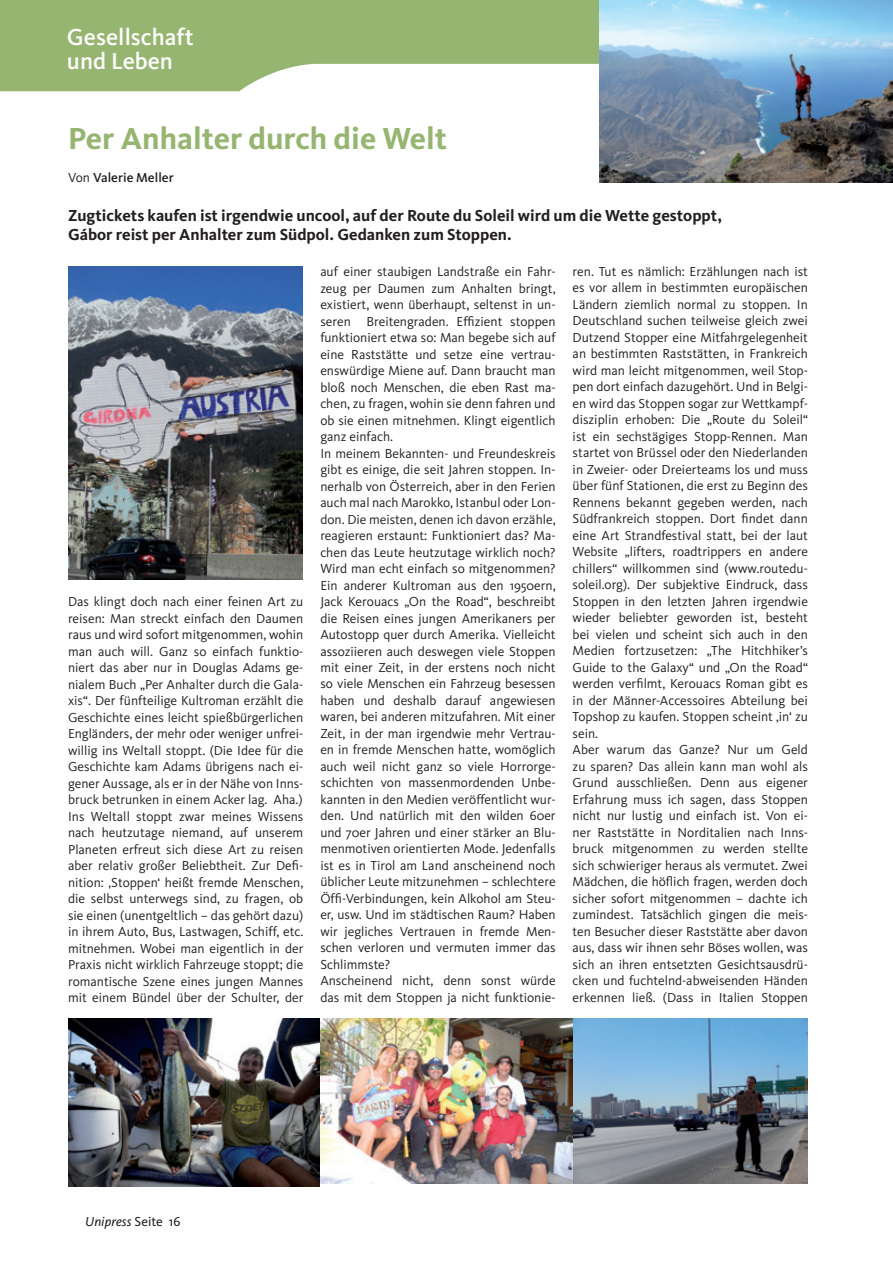
<style>
.page{position:relative;width:893px;height:1263px;background:#fff}
.page>*{position:absolute;margin:0;border:0;box-sizing:border-box;transform-origin:0 0}
.t1{font:700 31.5px "Kievit";color:#96b571}
.t2{font:500 24px/24px "Kievit";color:#fff}
.t3{font:700 16.5px/19.5px "Kievit";color:#231f20}
.t4{font:13.5px/16.5px "Kievit";color:#231f20}
.t5{font:500 13.5px "Kievit";color:#231f20}
.t6{font:italic 13.5px "Kievit";color:#231f20}
.s1{font-weight:400}
.s2{font-style:normal}
</style>
<div class="page">
<svg style="left:0;top:0;width:600px;height:91px;fill:#96b571"></svg>
<img style="left:68px;top:267px;width:235px;height:313px">
<img style="left:320px;top:1019px;width:488px;height:165px">
<img style="left:600px;top:0;width:293px;height:182px">
<img style="left:68px;top:1019px;width:252px;height:167px">
<h2 class="t2" style="left:67px;top:25px;width:128px">Gesellschaft und Leben</h2>
<h1 class="t1" style="left:68px;top:119px;width:381px">Per Anhalter durch die Welt</h1>
<p class="t5" style="left:68px;top:169px;width:107px"><span class="s1">Von</span> Valerie Meller</p>
<p class="t3" style="left:68px;top:205px;width:655px">Zugtickets kaufen ist irgendwie uncool, auf der Route du Soleil wird um die Wette gestoppt,<br>Gábor reist per Anhalter zum Südpol. Gedanken zum Stoppen.</p>
<p class="t4" style="left:68px;top:593px;width:237px;text-align:justify">Das klingt doch nach einer feinen Art zu reisen: Man streckt einfach den Daumen raus und wird sofort mitgenommen, wohin man auch will. Ganz so einfach funktio&shy;niert das aber nur in Douglas Adams ge&shy;nialem Buch „Per Anhalter durch die Gala&shy;xis“. Der fünfteilige Kultroman erzählt die Geschichte eines leicht spießbürgerlichen Engländers, der mehr oder weniger unfrei&shy;willig ins Weltall stoppt. (Die Idee für die Geschichte kam Adams übrigens nach ei&shy;gener Aussage, als er in der Nähe von Inns&shy;bruck betrunken in einem Acker lag. Aha.)<br>Ins Weltall stoppt zwar meines Wissens nach heutzutage niemand, auf unserem Planeten erfreut sich diese Art zu reisen aber relativ großer Beliebtheit. Zur Defi&shy;nition: ‚Stoppen‘ heißt fremde Menschen, die selbst unterwegs sind, zu fragen, ob sie einen (unentgeltlich – das gehört dazu) in ihrem Auto, Bus, Lastwagen, Schiff, etc. mitnehmen. Wobei man eigentlich in der Praxis nicht wirklich Fahrzeuge stoppt; die romantische Szene eines jungen Mannes mit einem Bündel über der Schulter, der</p>
<p class="t4" style="left:320px;top:263px;width:237px">auf einer staubigen Landstraße ein Fahr&shy;zeug per Daumen zum Anhalten bringt, existiert, wenn überhaupt, seltenst in un&shy;seren Breitengraden. Effizient stoppen funktioniert etwa so: Man begebe sich auf eine Raststätte und setze eine vertrau&shy;enswürdige Miene auf. Dann braucht man bloß noch Menschen, die eben Rast ma&shy;chen, zu fragen, wohin sie denn fahren und ob sie einen mitnehmen. Klingt eigentlich ganz einfach.<br>In meinem Bekannten- und Freundeskreis gibt es einige, die seit Jahren stoppen. In&shy;nerhalb von Österreich, aber in den Ferien auch mal nach Marokko, Istanbul oder Lon&shy;don. Die meisten, denen ich davon erzähle, reagieren erstaunt: Funktioniert das? Ma&shy;chen das Leute heutzutage wirklich noch?<br>Wird man echt einfach so mitgenommen?<br>Ein anderer Kultroman aus den 1950ern, Jack Kerouacs „On the Road“, beschreibt die Reisen eines jungen Amerikaners per Autostopp quer durch Amerika. Vielleicht assoziieren auch deswegen viele Stoppen mit einer Zeit, in der erstens noch nicht so viele Menschen ein Fahrzeug besessen haben und deshalb darauf angewiesen waren, bei anderen mitzufahren. Mit einer Zeit, in der man irgendwie mehr Vertrau&shy;en in fremde Menschen hatte, womöglich auch weil nicht ganz so viele Horrorge&shy;schichten von massenmordenden Unbe&shy;kannten in den Medien veröffentlicht wur&shy;den. Und natürlich mit den wilden 60er und 70er Jahren und einer stärker an Blu&shy;menmotiven orientierten Mode. Jedenfalls ist es in Tirol am Land anscheinend noch üblicher Leute mitzunehmen – schlechtere Öffi-Verbindungen, kein Alkohol am Steu&shy;er, usw. Und im städtischen Raum? Haben wir jegliches Vertrauen in fremde Men&shy;schen verloren und vermuten immer das Schlimmste?<br>Anscheinend nicht, denn sonst würde das mit dem Stoppen ja nicht funktionie-</p>
<p class="t4" style="left:573px;top:263px;width:237px">ren. Tut es nämlich: Erzählungen nach ist es vor allem in bestimmten europäischen Ländern ziemlich normal zu stoppen. In Deutschland suchen teilweise gleich zwei Dutzend Stopper eine Mitfahrgelegenheit an bestimmten Raststätten, in Frankreich wird man leicht mitgenommen, weil Stop&shy;pen dort einfach dazugehört. Und in Belgi&shy;en wird das Stoppen sogar zur Wettkampf&shy;disziplin erhoben: Die „Route du Soleil“ ist ein sechstägiges Stopp-Rennen. Man startet von Brüssel oder den Niederlanden in Zweier- oder Dreierteams los und muss über fünf Stationen, die erst zu Beginn des Rennens bekannt gegeben werden, nach Südfrankreich stoppen. Dort findet dann eine Art Strandfestival statt, bei der laut Website „lifters, roadtrippers en andere chillers“ willkommen sind (www.routedu&shy;soleil.org). Der subjektive Eindruck, dass Stoppen in den letzten Jahren irgendwie wieder beliebter geworden ist, besteht bei vielen und scheint sich auch in den Medien fortzusetzen: „The Hitchhiker’s Guide to the Galaxy“ und „On the Road“ werden verfilmt, Kerouacs Roman gibt es in der Männer-Accessoires Abteilung bei Topshop zu kaufen. Stoppen scheint ‚in‘ zu sein.<br>Aber warum das Ganze? Nur um Geld zu sparen? Das allein kann man wohl als Grund ausschließen. Denn aus eigener Erfahrung muss ich sagen, dass Stoppen nicht nur lustig und einfach ist. Von ei&shy;ner Raststätte in Norditalien nach Inns&shy;bruck mitgenommen zu werden stellte sich schwieriger heraus als vermutet. Zwei Mädchen, die höflich fragen, werden doch sicher sofort mitgenommen – dachte ich zumindest. Tatsächlich gingen die meis&shy;ten Besucher dieser Raststätte aber davon aus, dass wir ihnen sehr Böses wollen, was sich an ihren entsetzten Gesichtsausdrü&shy;cken und fuchtelnd-abweisenden Händen erkennen ließ. (Dass in Italien Stoppen</p>
<p class="t6" style="left:85px;top:1213px;width:97px">Unipress <span class="s2">Seite 16</span></p>
</div>
